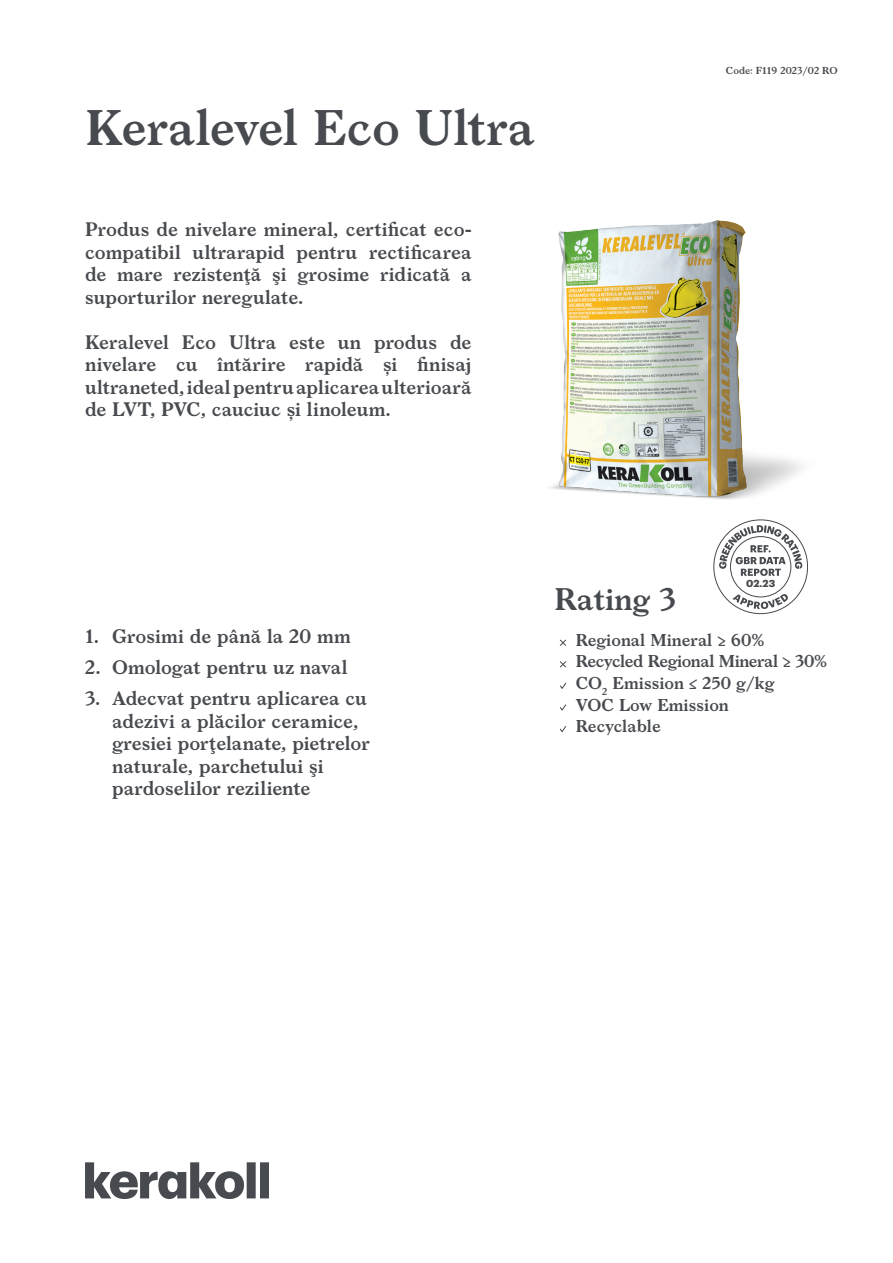
<style>
.page{position:relative;width:893px;height:1263px;background:#fff}
.page>*{position:absolute;margin:0;border:0;box-sizing:border-box;transform-origin:0 0}
.notag_cover_nome_pr{font:600 48px "Larish Neue";color:#474a4e}
.cover_eco{font:600 30px "Larish Neue";color:#474a4e}
.cover_descrizione_pr{font:600 18.75px/22.5px "Larish Neue";color:#474a4e;text-align:justify}
.notag_cover_voci_ra{font:600 16.5px "Larish Neue";color:#474a4e}
.notag_cover_voci_ra-2{font:600 16.5px "Larish Neue";letter-spacing:-.025em;color:#474a4e}
.cover_datareport{font:700 10.05px "Graphik";color:#474a4e}
.t1{font:600 9.75px "Larish Neue";color:#474a4e}
</style>
<div class="page">
<svg style="left:713px;top:519px;width:95px;height:95px"></svg>
<svg style="left:85px;top:1162px;width:184px;height:37px"></svg>
<img style="left:550px;top:220px;width:252px;height:280px">
<svg style="left:559px;top:639px;width:8px;height:7px"></svg>
<svg style="left:559px;top:661px;width:8px;height:7px"></svg>
<svg style="left:560px;top:682px;width:7px;height:7px"></svg>
<svg style="left:559px;top:704px;width:8px;height:7px"></svg>
<svg style="left:559px;top:726px;width:8px;height:7px"></svg>
<p class="notag_cover_nome_pr" style="left:85px;top:91px;width:451px">Keralevel Eco Ultra</p>
<p class="cover_descrizione_pr" style="left:85px;top:217px;width:388px">Produs de nivelare mineral, certificat eco&shy;compatibil ultrarapid pentru rectificarea de mare rezistenţă şi grosime ridicată a suporturilor neregulate.</p>
<p class="cover_descrizione_pr" style="left:85px;top:329px;width:388px">Keralevel Eco Ultra este un produs de nivelare cu întărire rapidă și finisaj ultraneted, ideal pentru aplicarea ulterioară de LVT, PVC, cauciuc și linoleum.</p>
<p class="t1" style="left:726px;top:63px;width:113px">Code: F119 2023/02 RO</p>
<p class="cover_descrizione_pr" style="left:85px;top:624px;width:267px">1. Grosimi de până la 20 mm</p>
<p class="cover_descrizione_pr" style="left:85px;top:655px;width:264px">2. Omologat pentru uz naval</p>
<p class="cover_descrizione_pr" style="left:112px;top:686px;width:259px;text-align:left;text-indent:-27px">3. Adecvat pentru aplicarea cu adezivi a plăcilor ceramice, gresiei porţelanate, pietrelor naturale, parchetului şi pardoselilor reziliente</p>
<p class="cover_datareport" style="left:746px;top:575px;width:30px">02.23</p>
<p class="cover_eco" style="left:554px;top:576px;width:123px">Rating 3</p>
<p class="notag_cover_voci_ra" style="left:576px;top:627px;width:190px">Regional Mineral ≥ 60%</p>
<p class="notag_cover_voci_ra-2" style="left:576px;top:649px;width:253px">Recycled Regional Mineral ≥ 30%</p>
<p class="notag_cover_voci_ra" style="left:576px;top:670px;width:200px">CO<sub>2</sub> Emission ≤ 250 g/kg</p>
<p class="notag_cover_voci_ra" style="left:576px;top:692px;width:155px">VOC Low Emission</p>
<p class="notag_cover_voci_ra" style="left:576px;top:713px;width:86px">Recyclable</p>
</div>
